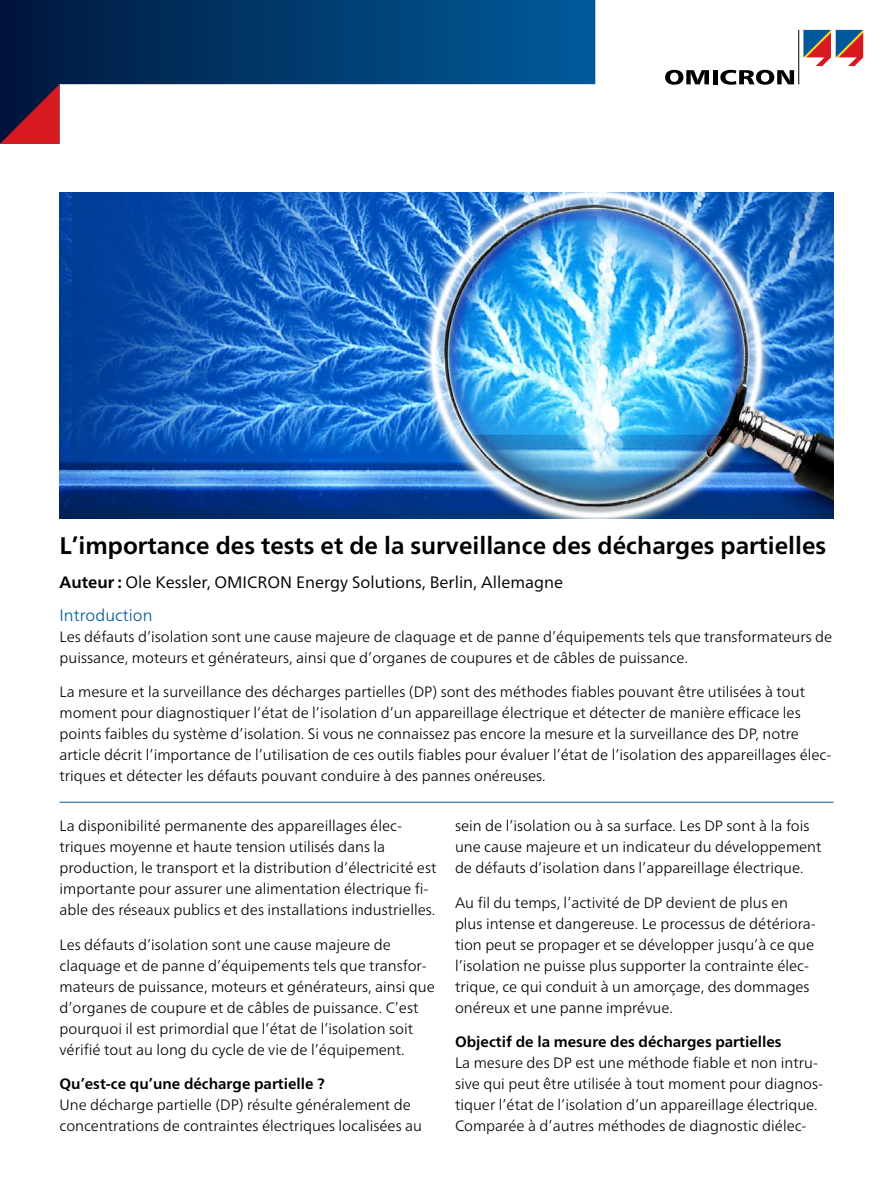
<style>
.page{position:relative;width:893px;height:1191px;background:#fff}
.page>*{position:absolute;margin:0;border:0;box-sizing:border-box;transform-origin:0 0}
.Content_-_Page_Headl{font:700 24px "Frutiger Neue LTW1 G";color:#000}
.t1{font:16.5px "Frutiger Neue LTW1 G";color:#000}
.t2{font:300 16.5px "Frutiger Neue LTW1 G";letter-spacing:.005em;color:#00599a}
.t3{font:300 15px/21px "Frutiger Neue LTW1 G";color:#000}
.t4{font:700 15px "Frutiger Neue LTW1 G";color:#000}
.s1{font-weight:700}
</style>
<div class="page">
<svg style="left:0;top:0;width:595px;height:85px;background:#023b6d"></svg>
<svg style="left:0;top:84px;width:60px;height:60px;background:#6b1830"></svg>
<svg style="left:665px;top:70px;width:44px;height:15px"></svg>
<div style="left:712px;top:70px;width:5px;height:14px;background:#000"></div>
<svg style="left:720px;top:70px;width:74px;height:15px"></svg>
<hr style="left:798px;top:30px;width:1px;height:54px;background:#000">
<svg style="left:803px;top:30px;width:60px;height:36px"></svg>
<img style="left:60px;top:192px;width:773px;height:327px">
<hr style="left:60px;top:802px;width:773px;height:1px;background:#00599a">
<p class="Content_-_Page_Headl" style="left:60px;top:531px;width:768px">L’importance des tests et de la surveillance des décharges partielles</p>
<p class="t1" style="left:60px;top:572px;width:505px"><span class="s1">Auteur :</span> Ole Kessler, OMICRON Energy Solutions, Berlin, Allemagne</p>
<p class="t2" style="left:60px;top:605px;width:95px">Introduction</p>
<p class="t3" style="left:60px;top:625px;width:774px">Les défauts d’isolation sont une cause majeure de claquage et de panne d’équipements tels que transformateurs de puissance, moteurs et générateurs, ainsi que d’organes de coupures et de câbles de puissance.</p>
<p class="t3" style="left:60px;top:681px;width:773px">La mesure et la surveillance des décharges partielles (DP) sont des méthodes fiables pouvant être utilisées à tout moment pour diagnostiquer l’état de l’isolation d’un appareillage électrique et détecter de manière efficace les points faibles du système d’isolation. Si vous ne connaissez pas encore la mesure et la surveillance des DP, notre article décrit l’importance de l’utilisation de ces outils fiables pour évaluer l’état de l’isolation des appareillages élec&shy;triques et détecter les défauts pouvant conduire à des pannes onéreuses.</p>
<p class="t3" style="left:455px;top:815px;width:368px">sein de l’isolation ou à sa surface. Les DP sont à la fois une cause majeure et un indicateur du développement de défauts d’isolation dans l’appareillage électrique.</p>
<p class="t3" style="left:455px;top:891px;width:362px">Au fil du temps, l’activité de DP devient de plus en plus intense et dangereuse. Le processus de détériora&shy;tion peut se propager et se développer jusqu’à ce que l’isolation ne puisse plus supporter la contrainte élec&shy;trique, ce qui conduit à un amorçage, des dommages onéreux et une panne imprévue.</p>
<p class="t4" style="left:455px;top:1033px;width:328px">Objectif de la mesure des décharges partielles</p>
<p class="t3" style="left:455px;top:1052px;width:370px">La mesure des DP est une méthode fiable et non intru&shy;sive qui peut être utilisée à tout moment pour diagnos&shy;tiquer l’état de l’isolation d’un appareillage électrique.<br>Comparée à d’autres méthodes de diagnostic diélec-</p>
<p class="t3" style="left:60px;top:815px;width:378px">La disponibilité permanente des appareillages élec&shy;triques moyenne et haute tension utilisés dans la production, le transport et la distribution d’électricité est importante pour assurer une alimentation électrique fi&shy;able des réseaux publics et des installations industrielles.</p>
<p class="t3" style="left:60px;top:933px;width:377px">Les défauts d’isolation sont une cause majeure de claquage et de panne d’équipements tels que transfor&shy;mateurs de puissance, moteurs et générateurs, ainsi que d’organes de coupure et de câbles de puissance. C’est pourquoi il est primordial que l’état de l’isolation soit vérifié tout au long du cycle de vie de l’équipement.</p>
<p class="t4" style="left:60px;top:1075px;width:267px">Qu’est-ce qu’une décharge partielle ?</p>
<p class="t3" style="left:60px;top:1094px;width:364px">Une décharge partielle (DP) résulte généralement de concentrations de contraintes électriques localisées au</p>
</div>
